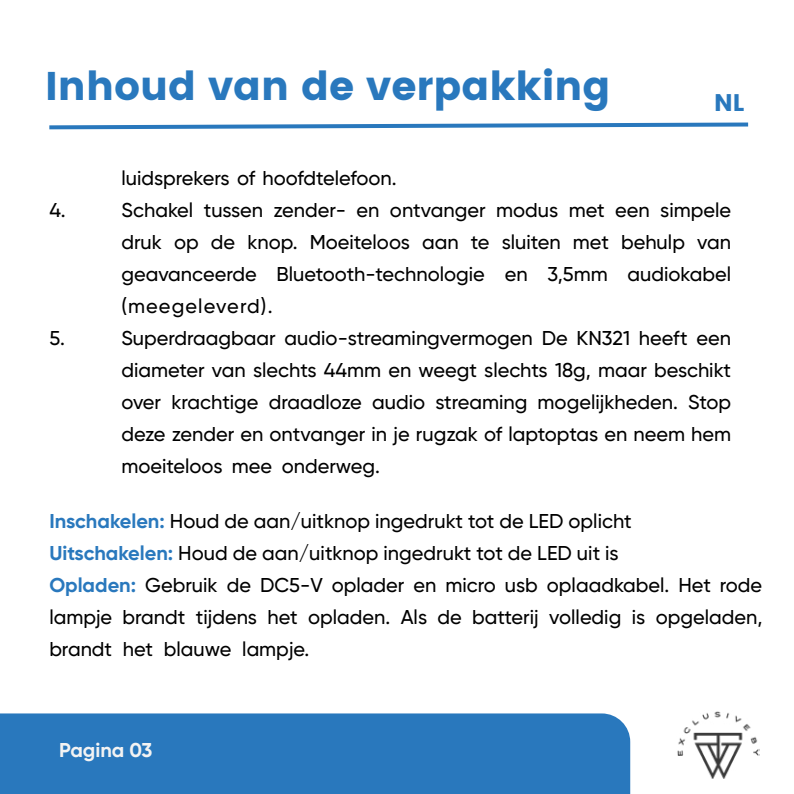
<style>
.page{position:relative;width:794px;height:794px;background:#fff}
.page>*{position:absolute;margin:0;border:0;box-sizing:border-box;transform-origin:0 0}
.t1{font:700 40px "Poppins";color:#2978bd}
.t2{font:700 24px "Poppins";color:#2978bd}
.t3{font:500 20px/32px "Gilroy";color:#000;text-align:justify}
.t4{font:700 20px "Gilroy";color:#f3f3f3}
.s1{font-weight:700;color:#2978bd}
</style>
<div class="page">
<svg style="left:49px;top:122px;width:700px;height:8px"></svg>
<div style="left:0;top:713px;width:630px;height:81px;background:#2978bd"></div>
<img style="left:677px;top:711px;width:82px;height:67px">
<h1 class="t1" style="left:45px;top:63px;width:567px">Inhoud van de verpakking</h1>
<p class="t3" style="left:121px;top:162px;width:277px">luidsprekers of hoofdtelefoon.</p>
<p class="t2" style="left:714px;top:89px;width:32px">NL</p>
<p class="t3" style="left:49px;top:194px;width:18px">4.</p>
<p class="t3" style="left:121px;top:194px;width:611px">Schakel tussen zender- en ontvanger modus met een simpele druk op de knop. Moeiteloos aan te sluiten met behulp van geavanceerde Bluetooth-technologie en 3,5mm audiokabel (meegeleverd).</p>
<p class="t3" style="left:49px;top:322px;width:17px">5.</p>
<p class="t3" style="left:121px;top:322px;width:611px">Superdraagbaar audio-streamingvermogen De KN321 heeft een diameter van slechts 44mm en weegt slechts 18g, maar beschikt over krachtige draadloze audio streaming mogelijkheden. Stop deze zender en ontvanger in je rugzak of laptoptas en neem hem moeiteloos mee onderweg.</p>
<p class="t3" style="left:49px;top:505px;width:714px;text-align:left"><span class="s1">Inschakelen:</span> Houd de aan/uitknop ingedrukt tot de LED oplicht<br><span class="s1">Uitschakelen:</span> Houd de aan/uitknop ingedrukt tot de LED uit is<br><span class="s1">Opladen:</span> Gebruik de DC5-V oplader en micro usb oplaadkabel. Het rode lampje brandt tijdens het opladen. Als de batterij volledig is opgeladen, brandt het blauwe lampje.</p>
<p class="t4" style="left:59px;top:737px;width:95px">Pagina 03</p>
</div>
